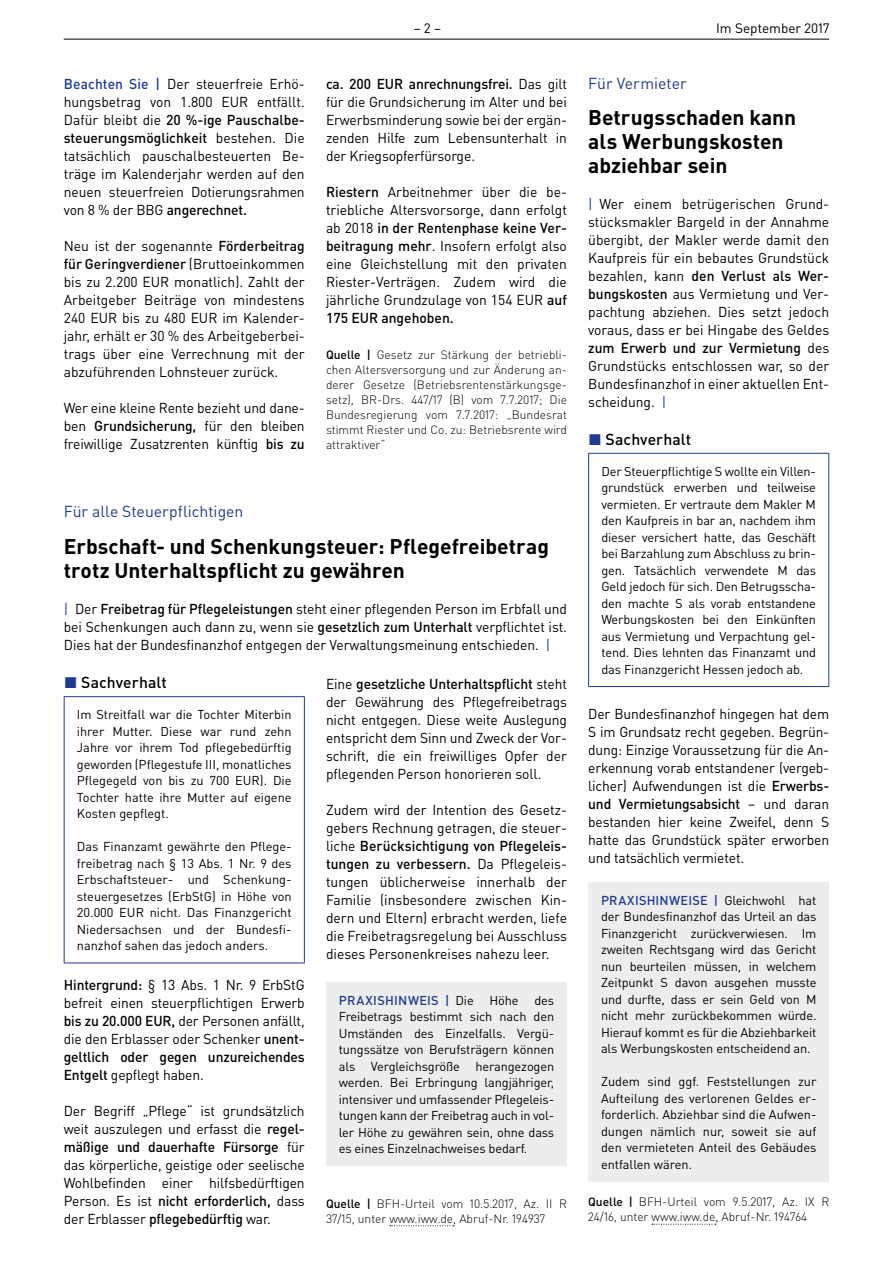
<style>
.page{position:relative;width:893px;height:1263px;background:#fff}
.page>*{position:absolute;margin:0;border:0;box-sizing:border-box;transform-origin:0 0}
.t1{font:700 21px/24px "DIN Pro";color:#000}
.t2{font:15.75px "DIN Pro";color:#213a8f}
.t3{font:500 15.75px "DIN Pro";letter-spacing:.005em;color:#000}
.t4{font:14.25px/18px "DIN Pro";letter-spacing:-.005em;color:#000;text-align:justify}
.t5{font:13.5px "DIN Pro";color:#000}
.t6{font:12.75px/16.5px "DIN Pro";letter-spacing:-.01em;color:#000;text-align:justify}
.t7{font:300 12px/15px "DIN Pro";color:#000}
.s1{font-weight:500;color:#213a8f}
.s2{font-weight:500}
.s3{color:#213a8f}
</style>
<div class="page">
<hr style="left:64px;top:39px;width:765px;height:1px;background:#000">
<svg style="left:652px;top:1224px;width:64px;height:1px"></svg>
<hr style="left:588px;top:453px;width:241px;height:1px;background:#213a8f">
<hr style="left:588px;top:454px;width:1px;height:232px;background:#213a8f">
<hr style="left:828px;top:454px;width:1px;height:232px;background:#213a8f">
<hr style="left:588px;top:686px;width:241px;height:1px;background:#213a8f">
<div style="left:588px;top:882px;width:241px;height:300px;background:#ededed"></div>
<hr style="left:64px;top:696px;width:241px;height:1px;background:#213a8f">
<hr style="left:64px;top:697px;width:1px;height:265px;background:#213a8f">
<hr style="left:304px;top:697px;width:1px;height:265px;background:#213a8f">
<hr style="left:64px;top:962px;width:241px;height:1px;background:#213a8f">
<svg style="left:390px;top:1225px;width:64px;height:1px"></svg>
<div style="left:326px;top:982px;width:241px;height:184px;background:#ededed"></div>
<p class="t5" style="left:414px;top:19px;width:29px">– 2 –</p>
<p class="t5" style="left:716px;top:19px;width:115px">Im September 2017</p>
<p class="t4" style="left:64px;top:75px;width:242px"><span class="s1">Beachten Sie |</span> Der steuerfreie Erhö&shy;hungsbetrag von 1.800 EUR entfällt.<br>Dafür bleibt die <span class="s2">20 %-ige Pauschalbe&shy;steuerungsmöglichkeit</span> bestehen. Die tatsächlich pauschalbesteuerten Be&shy;träge im Kalenderjahr werden auf den neuen steuerfreien Dotierungsrahmen von 8 % der BBG <span class="s2">angerechnet.</span></p>
<p class="t4" style="left:64px;top:237px;width:242px">Neu ist der sogenannte <span class="s2">Förderbeitrag für Geringverdiener</span> (Bruttoeinkommen bis zu 2.200 EUR monatlich). Zahlt der Arbeitgeber Beiträge von mindestens 240 EUR bis zu 480 EUR im Kalender&shy;jahr, erhält er 30 % des Arbeitgeberbei&shy;trags über eine Verrechnung mit der abzuführenden Lohnsteuer zurück.</p>
<p class="t4" style="left:64px;top:399px;width:242px">Wer eine kleine Rente bezieht und dane&shy;ben <span class="s2">Grundsicherung,</span> für den bleiben freiwillige Zusatzrenten künftig <span class="s2">bis zu</span></p>
<p class="t4" style="left:326px;top:75px;width:242px"><span class="s2">ca. 200 EUR anrechnungsfrei.</span> Das gilt für die Grundsicherung im Alter und bei Erwerbsminderung sowie bei der ergän&shy;zenden Hilfe zum Lebensunterhalt in der Kriegsopferfürsorge.</p>
<p class="t4" style="left:326px;top:183px;width:242px"><span class="s2">Riestern</span> Arbeitnehmer über die be&shy;triebliche Altersvorsorge, dann erfolgt ab 2018 <span class="s2">in der Rentenphase keine Ver&shy;beitragung mehr</span>. Insofern erfolgt also eine Gleichstellung mit den privaten Riester-Verträgen. Zudem wird die jährliche Grundzulage von 154 EUR <span class="s2">auf 175 EUR angehoben.</span></p>
<p class="t7" style="left:326px;top:347px;width:242px;text-align:justify"><span class="s2">Quelle |</span> Gesetz zur Stärkung der betriebli&shy;chen Altersversorgung und zur Änderung an&shy;derer Gesetze (Betriebsrentenstärkungsge&shy;setz), BR-Drs. 447/17 (B) vom 7.7.2017; Die Bundesregierung vom 7.7.2017: „Bundesrat stimmt Riester und Co. zu: Betriebsrente wird attraktiver“</p>
<p class="t2" style="left:64px;top:500px;width:181px">Für alle Steuerpflichtigen</p>
<h1 class="t1" style="left:64px;top:534px;width:487px">Erbschaft- und Schenkungsteuer: Pflegefreibetrag trotz Unterhaltspflicht zu gewähren</h1>
<p class="t4" style="left:64px;top:600px;width:505px"><span class="s3">|</span> Der <span class="s2">Freibetrag für Pflegeleistungen</span> steht einer pflegenden Person im Erbfall und bei Schenkungen auch dann zu, wenn sie <span class="s2">gesetzlich zum Unterhalt</span> verpflichtet ist.<br>Dies hat der Bundesfinanzhof entgegen der Verwaltungsmeinung entschieden. <span class="s3">|</span></p>
<p class="t3" style="left:64px;top:672px;width:104px"><span class="s3">◼</span> Sachverhalt</p>
<p class="t6" style="left:77px;top:706px;width:216px">Im Streitfall war die Tochter Miterbin ihrer Mutter. Diese war rund zehn Jahre vor ihrem Tod pflegebedürftig geworden (Pflegestufe III, monatliches Pflegegeld von bis zu 700 EUR). Die Tochter hatte ihre Mutter auf eigene Kosten gepflegt.</p>
<p class="t6" style="left:77px;top:838px;width:216px">Das Finanzamt gewährte den Pflege&shy;freibetrag nach § 13 Abs. 1 Nr. 9 des Erbschaftsteuer- und Schenkung&shy;steuergesetzes (ErbStG) in Höhe von 20.000 EUR nicht. Das Finanzgericht Niedersachsen und der Bundesfi&shy;nanzhof sahen das jedoch anders.</p>
<p class="t4" style="left:64px;top:975px;width:242px"><span class="s2">Hintergrund:</span> § 13 Abs. 1 Nr. 9 ErbStG befreit einen steuerpflichtigen Erwerb <span class="s2">bis zu 20.000 EUR,</span> der Personen anfällt, die den Erblasser oder Schenker <span class="s2">unent&shy;geltlich oder gegen unzureichendes Entgelt</span> gepflegt haben.</p>
<p class="t4" style="left:64px;top:1101px;width:242px">Der Begriff „Pflege“ ist grundsätzlich weit auszulegen und erfasst die <span class="s2">regel&shy;mäßige und dauerhafte Fürsorge</span> für das körperliche, geistige oder seelische Wohlbefinden einer hilfsbedürftigen Person. Es ist <span class="s2">nicht erforderlich,</span> dass der Erblasser <span class="s2">pflegebedürftig</span> war.</p>
<p class="t4" style="left:326px;top:674px;width:242px">Eine <span class="s2">gesetzliche Unterhaltspflicht</span> steht der Gewährung des Pflegefreibetrags nicht entgegen. Diese weite Auslegung entspricht dem Sinn und Zweck der Vor&shy;schrift, die ein freiwilliges Opfer der pflegenden Person honorieren soll.</p>
<p class="t4" style="left:326px;top:800px;width:242px">Zudem wird der Intention des Gesetz&shy;gebers Rechnung getragen, die steuer&shy;liche <span class="s2">Berücksichtigung von Pflegeleis&shy;tungen zu verbessern.</span> Da Pflegeleis&shy;tungen üblicherweise innerhalb der Familie (insbesondere zwischen Kin&shy;dern und Eltern) erbracht werden, liefe die Freibetragsregelung bei Ausschluss dieses Personenkreises nahezu leer.</p>
<p class="t6" style="left:339px;top:991px;width:217px"><span class="s1">PRAXISHINWEIS |</span> Die Höhe des Freibetrags bestimmt sich nach den Umständen des Einzelfalls. Vergü&shy;tungssätze von Berufsträgern können als Vergleichsgröße herangezogen werden. Bei Erbringung langjähriger, intensiver und umfassender Pflegeleis&shy;tungen kann der Freibetrag auch in vol&shy;ler Höhe zu gewähren sein, ohne dass es eines Einzelnachweises bedarf.</p>
<p class="t7" style="left:326px;top:1195px;width:242px"><span class="s2">Quelle |</span> BFH-Urteil vom 10.5.2017, Az. II R<br>37/15, unter www.iww.de, Abruf-Nr. 194937</p>
<p class="t2" style="left:588px;top:73px;width:100px">Für Vermieter</p>
<h1 class="t1" style="left:588px;top:105px;width:210px">Betrugsschaden kann als Werbungskosten abziehbar sein</h1>
<p class="t4" style="left:588px;top:195px;width:242px"><span class="s3">|</span> Wer einem betrügerischen Grund&shy;stücksmakler Bargeld in der Annahme übergibt, der Makler werde damit den Kaufpreis für ein bebautes Grundstück bezahlen, kann <span class="s2">den Verlust als Wer&shy;bungskosten</span> aus Vermietung und Ver&shy;pachtung abziehen. Dies setzt jedoch voraus, dass er bei Hingabe des Geldes <span class="s2">zum Erwerb und zur Vermietung</span> des Grundstücks entschlossen war, so der Bundesfinanzhof in einer aktuellen Ent&shy;scheidung. <span class="s3">|</span></p>
<p class="t3" style="left:589px;top:428px;width:104px"><span class="s3">◼</span> Sachverhalt</p>
<p class="t6" style="left:601px;top:462px;width:216px">Der Steuerpflichtige S wollte ein Villen&shy;grundstück erwerben und teilweise vermieten. Er vertraute dem Makler M den Kaufpreis in bar an, nachdem ihm dieser versichert hatte, das Geschäft bei Barzahlung zum Abschluss zu brin&shy;gen. Tatsächlich verwendete M das Geld jedoch für sich. Den Betrugsscha&shy;den machte S als vorab entstandene Werbungskosten bei den Einkünften aus Vermietung und Verpachtung gel&shy;tend. Dies lehnten das Finanzamt und das Finanzgericht Hessen jedoch ab.</p>
<p class="t4" style="left:588px;top:705px;width:242px">Der Bundesfinanzhof hingegen hat dem S im Grundsatz recht gegeben. Begrün&shy;dung: Einzige Voraussetzung für die An&shy;erkennung vorab entstandener (vergeb&shy;licher) Aufwendungen ist die <span class="s2">Erwerbs&shy;und Vermietungsabsicht</span> – und daran bestanden hier keine Zweifel, denn S hatte das Grundstück später erworben und tatsächlich vermietet.</p>
<p class="t6" style="left:601px;top:891px;width:217px"><span class="s1">PRAXISHINWEISE |</span> Gleichwohl hat der Bundesfinanzhof das Urteil an das Finanzgericht zurückverwiesen. Im zweiten Rechtsgang wird das Gericht nun beurteilen müssen, in welchem Zeitpunkt S davon ausgehen musste und durfte, dass er sein Geld von M nicht mehr zurückbekommen würde.<br>Hierauf kommt es für die Abziehbarkeit als Werbungskosten entscheidend an.</p>
<p class="t6" style="left:601px;top:1073px;width:217px">Zudem sind ggf. Feststellungen zur Aufteilung des verlorenen Geldes er&shy;forderlich. Abziehbar sind die Aufwen&shy;dungen nämlich nur, soweit sie auf den vermieteten Anteil des Gebäudes entfallen wären.</p>
<p class="t7" style="left:588px;top:1194px;width:242px"><span class="s2">Quelle |</span> BFH-Urteil vom 9.5.2017, Az. IX R<br>24/16, unter www.iww.de, Abruf-Nr. 194764</p>
</div>
